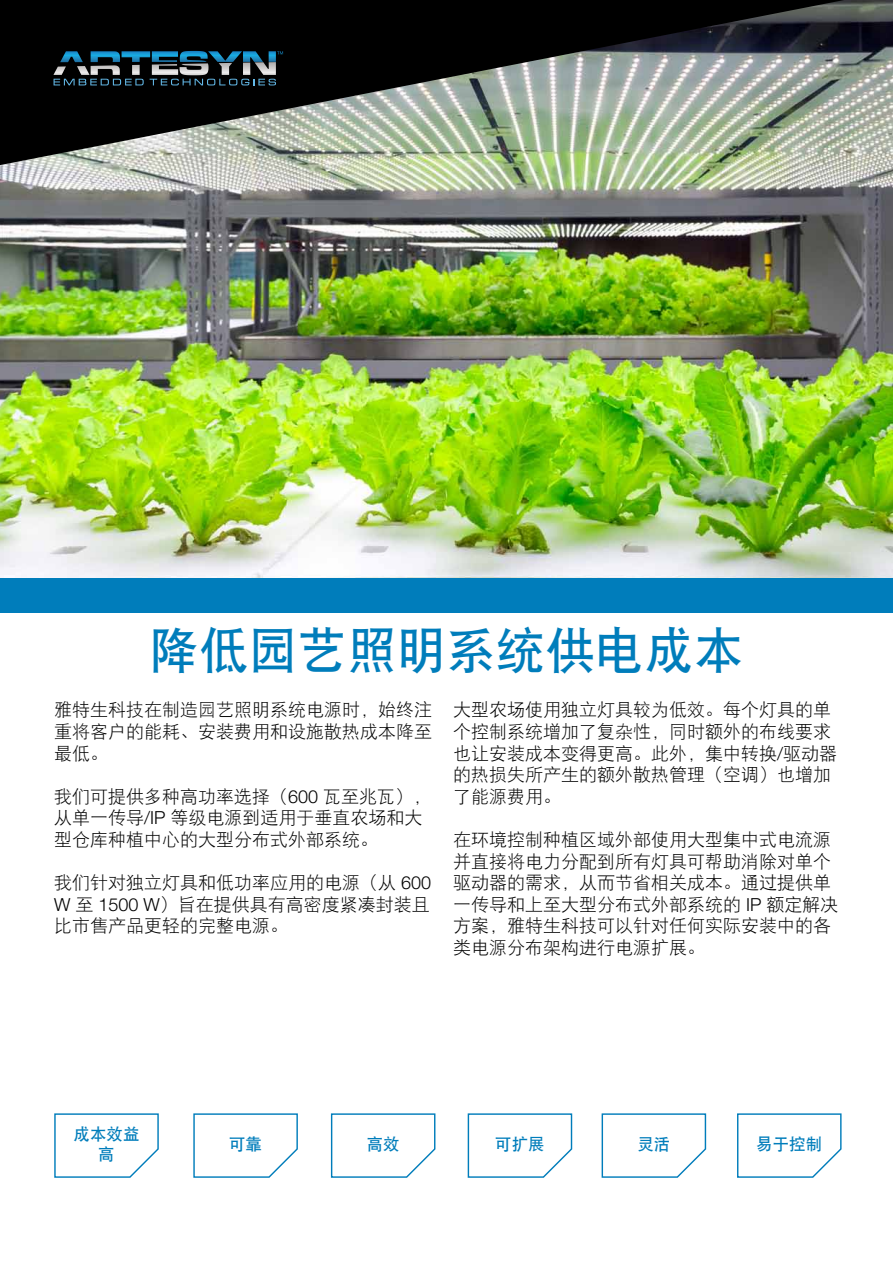
<style>
.page{position:relative;width:893px;height:1263px;background:#fff}
.page>*{position:absolute;margin:0;border:0;box-sizing:border-box;transform-origin:0 0}
.t1{font:49.5px "DFP Hei W7";color:#007dbb}
.t2{font:18px/21.6px "DFP Hei W3";color:#000}
.t3{font:16.5px/19.8px "DFP Hei W7";color:#007dbb;text-align:center}
.s1{font-family:"Helvetica Neue LT Pro";font-weight:300}
</style>
<div class="page">
<img style="left:0;top:0;width:893px;height:578px">
<img style="left:0;top:0;width:844px;height:165px">
<div style="left:0;top:578px;width:893px;height:34px;background:#007dbb"></div>
<svg style="left:53px;top:51px;width:230px;height:34px;background:#2b4653"></svg>
<svg style="left:54px;top:1113px;width:105px;height:65px"></svg>
<svg style="left:737px;top:1113px;width:105px;height:65px"></svg>
<svg style="left:601px;top:1113px;width:106px;height:65px"></svg>
<svg style="left:467px;top:1113px;width:106px;height:65px"></svg>
<svg style="left:330px;top:1113px;width:106px;height:65px"></svg>
<svg style="left:193px;top:1113px;width:105px;height:65px"></svg>
<h1 class="t1" style="left:149px;top:623px;width:596px">降低园艺照明系统供电成本</h1>
<p class="t2" style="left:54px;top:699px;width:379px;text-align:justify">雅特生科技在制造园艺照明系统电源时，始终注重将客户的能耗、安装费用和设施散热成本降至最低。</p>
<p class="t2" style="left:54px;top:785px;width:379px">我们可提供多种高功率选择（<span class="s1">600</span> 瓦至兆瓦），从单一传导<span class="s1">/IP</span> 等级电源到适用于垂直农场和大型仓库种植中心的大型分布式外部系统。</p>
<p class="t2" style="left:54px;top:872px;width:379px;text-align:justify">我们针对独立灯具和低功率应用的电源（从 <span class="s1">600<br>W</span> 至 <span class="s1">1500 W</span>）旨在提供具有高密度紧凑封装且比市售产品更轻的完整电源。</p>
<p class="t2" style="left:453px;top:699px;width:385px">大型农场使用独立灯具较为低效。每个灯具的单个控制系统增加了复杂性，同时额外的布线要求也让安装成本变得更高。此外，集中转换<span class="s1">/</span>驱动器的热损失所产生的额外散热管理（空调）也增加了能源费用。</p>
<p class="t2" style="left:453px;top:828px;width:387px">在环境控制种植区域外部使用大型集中式电流源并直接将电力分配到所有灯具可帮助消除对单个驱动器的需求，从而节省相关成本。通过提供单一传导和上至大型分布式外部系统的 <span class="s1">IP</span> 额定解决方案，雅特生科技可以针对任何实际安装中的各类电源分布架构进行电源扩展。</p>
<p class="t3" style="left:74px;top:1124px;width:67px">成本效益高</p>
<p class="t3" style="left:229px;top:1134px;width:34px">可靠</p>
<p class="t3" style="left:367px;top:1134px;width:35px">高效</p>
<p class="t3" style="left:495px;top:1134px;width:51px">可扩展</p>
<p class="t3" style="left:637px;top:1134px;width:34px">灵活</p>
<p class="t3" style="left:756px;top:1134px;width:67px">易于控制</p>
</div>
